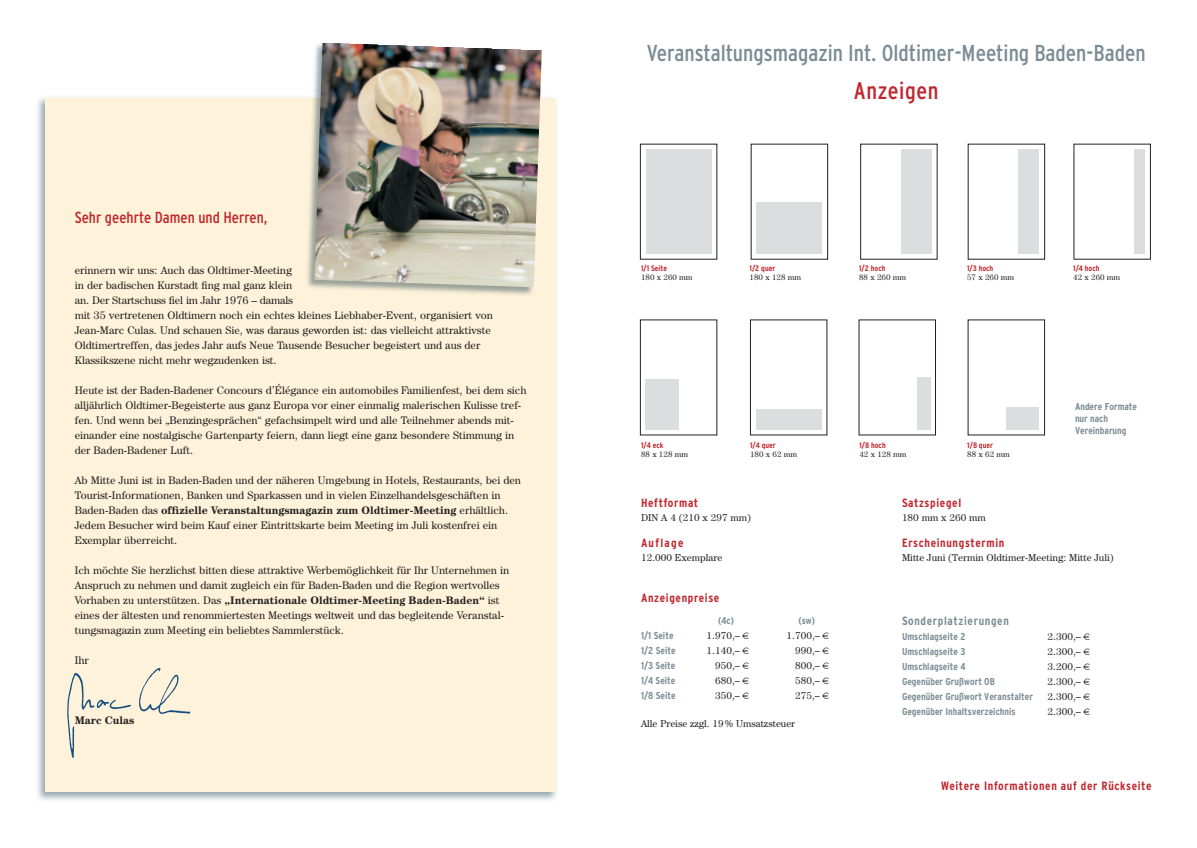
<style>
.page{position:relative;width:1197px;height:848px;background:#fff}
.page>*{position:absolute;margin:0;border:0;box-sizing:border-box;transform-origin:0 0}
.t1{font:condensed 24px "Interstate";letter-spacing:.025em;color:#c0262d}
.t2{font:condensed 23px "Interstate";color:#7b8c95}
.t3{font:condensed 16px "Interstate";color:#c0262d}
.t4{font:700 condensed 12px "Interstate";letter-spacing:.055em;color:#c0262d}
.t5{font:700 condensed 12px "Interstate";letter-spacing:.055em;color:#7b8c95}
.t6{font:700 condensed 12px "Interstate";letter-spacing:.105em;color:#c0262d}
.t7{font:11px/15px "Century IT Cby BT";color:#231f20}
.t8{font:700 11px "Century IT Cby BT";color:#231f20}
.t9{font:10px "Century IT Cby BT";color:#231f20}
.t10{font:700 condensed 10px/12px "Interstate";color:#7b8c95}
.t11{font:8px "Century IT Cby BT";color:#231f20}
.t12{font:700 condensed 8px "Interstate";color:#c0262d}
.s1{font-weight:700}
</style>
<div class="page">
<img style="left:37px;top:97px;width:520px;height:703px">
<div style="left:45px;top:98px;width:511px;height:693px;background:#fef3da"></div>
<img style="left:67px;top:668px;width:124px;height:90px">
<div style="left:640px;top:144px;width:77px;height:115px;border:1px solid #231f20"></div>
<div style="left:645px;top:149px;width:66px;height:105px;background:#dcdddf"></div>
<div style="left:1006px;top:407px;width:32px;height:22px;background:#dcdddf"></div>
<div style="left:916px;top:377px;width:13px;height:52px;background:#dcdddf"></div>
<div style="left:750px;top:319px;width:77px;height:116px;border:1px solid #231f20"></div>
<div style="left:755px;top:409px;width:66px;height:20px;background:#dcdddf"></div>
<div style="left:640px;top:319px;width:77px;height:116px;border:1px solid #231f20"></div>
<div style="left:645px;top:379px;width:33px;height:50px;background:#dcdddf"></div>
<div style="left:1018px;top:149px;width:21px;height:105px;background:#dcdddf"></div>
<div style="left:1134px;top:149px;width:10px;height:105px;background:#dcdddf"></div>
<div style="left:860px;top:144px;width:77px;height:115px;border:1px solid #231f20"></div>
<div style="left:900px;top:149px;width:31px;height:105px;background:#dcdddf"></div>
<div style="left:756px;top:202px;width:66px;height:52px;background:#dcdddf"></div>
<img style="left:307px;top:98px;width:227px;height:197px">
<img style="left:314px;top:43px;width:227px;height:244px">
<h3 class="t3" style="left:75px;top:208px;width:194px">Sehr geehrte Damen und Herren,</h3>
<p class="t7" style="left:75px;top:263px;width:419px">erinnern wir uns: Auch das Oldtimer-Meeting<br>in der badischen Kurstadt fing mal ganz klein<br>an. Der Startschuss fiel im Jahr 1976 – damals<br>mit 35 vertretenen Oldtimern noch ein echtes kleines Liebhaber-Event, organisiert von Jean-Marc Culas. Und schauen Sie, was daraus geworden ist: das vielleicht attraktivste Oldtimertreffen, das jedes Jahr aufs Neue Tausende Besucher begeistert und aus der Klassikszene nicht mehr wegzudenken ist.</p>
<p class="t7" style="left:75px;top:383px;width:453px">Heute ist der Baden-Badener Concours d’Élégance ein automobiles Familienfest, bei dem sich alljährlich Oldtimer-Begeisterte aus ganz Europa vor einer einmalig malerischen Kulisse tref&shy;fen. Und wenn bei „Benzingesprächen“ gefachsimpelt wird und alle Teilnehmer abends mit&shy;einander eine nostalgische Gartenparty feiern, dann liegt eine ganz besondere Stimmung in der Baden-Badener Luft.</p>
<p class="t7" style="left:75px;top:473px;width:447px">Ab Mitte Juni ist in Baden-Baden und der näheren Umgebung in Hotels, Restaurants, bei den Tourist-Informationen, Banken und Sparkassen und in vielen Einzelhandelsgeschäften in Baden-Baden das <span class="s1">offizielle Veranstaltungsmagazin zum Oldtimer-Meeting</span> erhältlich.<br>Jedem Besucher wird beim Kauf einer Eintrittskarte beim Meeting im Juli kostenfrei ein Exemplar überreicht.</p>
<p class="t7" style="left:75px;top:563px;width:436px">Ich möchte Sie herzlichst bitten diese attraktive Werbemöglichkeit für Ihr Unternehmen in Anspruch zu nehmen und damit zugleich ein für Baden-Baden und die Region wertvolles Vorhaben zu unterstützen. Das <span class="s1">„Internationale Oldtimer-Meeting Baden-Baden“</span> ist eines der ältesten und renommiertesten Meetings weltweit und das begleitende Veranstal&shy;tungsmagazin zum Meeting ein beliebtes Sammlerstück.</p>
<p class="t7" style="left:75px;top:653px;width:16px">Ihr</p>
<p class="t8" style="left:75px;top:716px;width:61px">Marc Culas</p>
<h2 class="t2" style="left:647px;top:40px;width:500px">Veranstaltungsmagazin Int. Oldtimer-Meeting Baden-Baden</h2>
<h1 class="t1" style="left:853px;top:77px;width:86px">Anzeigen</h1>
<p class="t12" style="left:641px;top:264px;width:28px">1/1 Seite</p>
<p class="t11" style="left:641px;top:274px;width:53px">180 x 260 mm</p>
<p class="t12" style="left:749px;top:264px;width:27px">1/2 quer</p>
<p class="t11" style="left:749px;top:274px;width:53px">180 x 128 mm</p>
<p class="t12" style="left:859px;top:264px;width:28px">1/2 hoch</p>
<p class="t11" style="left:859px;top:274px;width:48px">88 x 260 mm</p>
<p class="t12" style="left:641px;top:441px;width:24px">1/4 eck</p>
<p class="t11" style="left:641px;top:451px;width:48px">88 x 128 mm</p>
<p class="t12" style="left:750px;top:441px;width:27px">1/4 quer</p>
<p class="t11" style="left:750px;top:451px;width:48px">180 x 62 mm</p>
<p class="t12" style="left:859px;top:441px;width:28px">1/8 hoch</p>
<p class="t11" style="left:859px;top:451px;width:48px">42 x 128 mm</p>
<p class="t12" style="left:966px;top:264px;width:28px">1/3 hoch</p>
<p class="t11" style="left:966px;top:274px;width:48px">57 x 260 mm</p>
<p class="t12" style="left:967px;top:441px;width:27px">1/8 quer</p>
<p class="t11" style="left:967px;top:451px;width:44px">88 x 62 mm</p>
<p class="t12" style="left:1073px;top:264px;width:28px">1/4 hoch</p>
<p class="t11" style="left:1073px;top:274px;width:48px">42 x 260 mm</p>
<p class="t10" style="left:1074px;top:400px;width:64px">Andere Formate nur nach<br>Vereinbarung</p>
<p class="t4" style="left:641px;top:496px;width:59px">Heftformat</p>
<p class="t4" style="left:901px;top:496px;width:61px">Satzspiegel</p>
<p class="t9" style="left:641px;top:514px;width:112px">DIN A 4 (210 x 297 mm)</p>
<p class="t9" style="left:901px;top:514px;width:85px">180 mm x 260 mm</p>
<p class="t6" style="left:641px;top:535px;width:44px">Auflage</p>
<p class="t4" style="left:901px;top:535px;width:104px">Erscheinungstermin</p>
<p class="t9" style="left:641px;top:554px;width:83px">12.000 Exemplare</p>
<p class="t9" style="left:901px;top:554px;width:213px">Mitte Juni (Termin Oldtimer-Meeting: Mitte Juli)</p>
<p class="t4" style="left:641px;top:591px;width:80px">Anzeigenpreise</p>
<p class="t10" style="left:718px;top:614px;width:17px">(4c)</p>
<p class="t10" style="left:798px;top:614px;width:18px">(sw)</p>
<p class="t10" style="left:641px;top:629px;width:34px">1/1 Seite</p>
<p class="t9" style="left:706px;top:632px;width:35px">1.970,–</p>
<p class="t9" style="left:786px;top:632px;width:35px">1.700,–</p>
<p class="t10" style="left:641px;top:644px;width:36px">1/2 Seite</p>
<p class="t9" style="left:706px;top:647px;width:35px">1.140,–</p>
<p class="t9" style="left:795px;top:647px;width:26px">990,–</p>
<p class="t10" style="left:641px;top:659px;width:36px">1/3 Seite</p>
<p class="t9" style="left:715px;top:662px;width:26px">950,–</p>
<p class="t9" style="left:795px;top:662px;width:26px">800,–</p>
<p class="t10" style="left:641px;top:674px;width:36px">1/4 Seite</p>
<p class="t9" style="left:715px;top:677px;width:26px">680,–</p>
<p class="t9" style="left:795px;top:677px;width:26px">580,–</p>
<p class="t10" style="left:641px;top:689px;width:36px">1/8 Seite</p>
<p class="t9" style="left:715px;top:692px;width:26px">350,–</p>
<p class="t9" style="left:795px;top:692px;width:26px">275,–</p>
<p class="t9" style="left:641px;top:720px;width:156px">Alle Preise zzgl. 19% Umsatzsteuer</p>
<p class="t5" style="left:901px;top:613px;width:108px">Sonderplatzierungen</p>
<p class="t10" style="left:901px;top:630px;width:65px">Umschlagseite 2</p>
<p class="t9" style="left:1047px;top:632px;width:35px">2.300,–</p>
<p class="t10" style="left:901px;top:645px;width:65px">Umschlagseite 3</p>
<p class="t9" style="left:1047px;top:647px;width:35px">2.300,–</p>
<p class="t10" style="left:901px;top:660px;width:65px">Umschlagseite 4</p>
<p class="t9" style="left:1047px;top:662px;width:35px">3.200,–</p>
<p class="t10" style="left:901px;top:675px;width:94px">Gegenüber Grußwort OB</p>
<p class="t9" style="left:1047px;top:677px;width:35px">2.300,–</p>
<p class="t10" style="left:901px;top:690px;width:133px">Gegenüber Grußwort Veranstalter</p>
<p class="t9" style="left:1047px;top:692px;width:35px">2.300,–</p>
<p class="t10" style="left:901px;top:705px;width:115px">Gegenüber Inhaltsverzeichnis</p>
<p class="t9" style="left:1047px;top:707px;width:35px">2.300,–</p>
<p class="t4" style="left:941px;top:779px;width:212px">Weitere Informationen auf der Rückseite</p>
</div>
